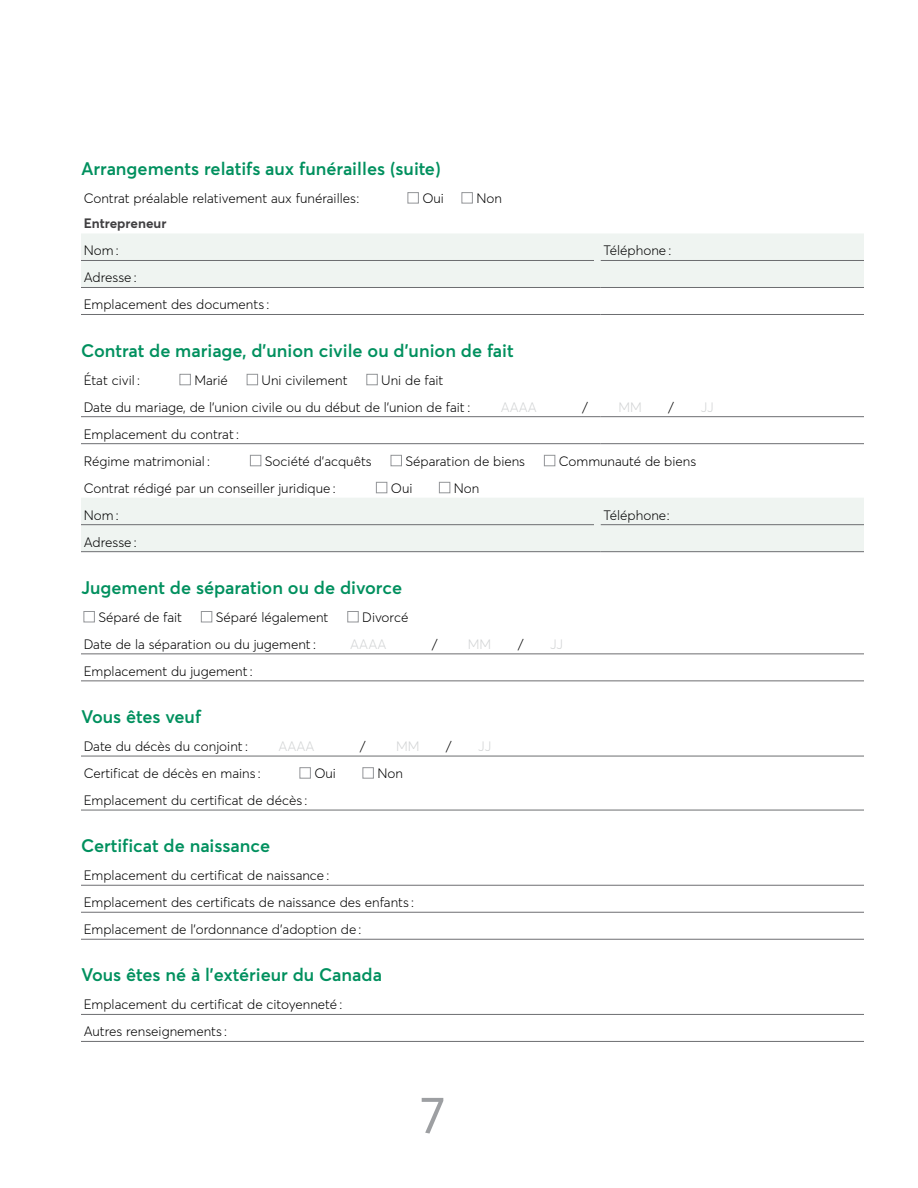
<style>
.page{position:relative;width:918px;height:1188px;background:#fff}
.page>*{position:absolute;margin:0;border:0;box-sizing:border-box;transform-origin:0 0}
.t1{font:51px "Averta";color:#9d9fa2}
.t2{font:600 18px "Averta";color:#00905e}
.t3{font:300 13.5px/27px "Averta";color:#000}
.t4{font:300 13.5px "Averta";color:#d1d3d4}
.t5{font:700 13.5px "Averta";color:#414042}
</style>
<div class="page">
<div style="left:408px;top:192px;width:11px;height:11px;border:1px solid #939598"></div>
<div style="left:462px;top:192px;width:11px;height:11px;border:1px solid #939598"></div>
<hr style="left:81px;top:314px;width:513px;height:1px;background:#6d6e71">
<hr style="left:601px;top:314px;width:263px;height:1px;background:#6d6e71">
<div style="left:81px;top:234px;width:783px;height:54px;background:#eff4f1"></div>
<hr style="left:601px;top:287px;width:263px;height:1px;background:#6d6e71">
<hr style="left:81px;top:416px;width:513px;height:1px;background:#6d6e71">
<hr style="left:601px;top:416px;width:263px;height:1px;background:#6d6e71">
<hr style="left:81px;top:443px;width:513px;height:1px;background:#6d6e71">
<hr style="left:601px;top:443px;width:263px;height:1px;background:#6d6e71">
<div style="left:81px;top:498px;width:783px;height:54px;background:#eff4f1"></div>
<hr style="left:601px;top:551px;width:263px;height:1px;background:#6d6e71">
<div style="left:180px;top:374px;width:11px;height:11px;border:1px solid #939598"></div>
<div style="left:247px;top:374px;width:11px;height:11px;border:1px solid #939598"></div>
<div style="left:367px;top:374px;width:10px;height:11px;border:1px solid #939598"></div>
<div style="left:250px;top:455px;width:11px;height:11px;border:1px solid #939598"></div>
<div style="left:391px;top:455px;width:11px;height:11px;border:1px solid #939598"></div>
<div style="left:544px;top:455px;width:11px;height:11px;border:1px solid #939598"></div>
<div style="left:376px;top:482px;width:11px;height:11px;border:1px solid #939598"></div>
<div style="left:439px;top:482px;width:11px;height:11px;border:1px solid #939598"></div>
<hr style="left:81px;top:654px;width:783px;height:1px;background:#6d6e71">
<hr style="left:81px;top:681px;width:783px;height:1px;background:#6d6e71">
<div style="left:84px;top:611px;width:11px;height:11px;border:1px solid #939598"></div>
<div style="left:201px;top:611px;width:11px;height:11px;border:1px solid #939598"></div>
<div style="left:348px;top:611px;width:10px;height:11px;border:1px solid #939598"></div>
<hr style="left:81px;top:810px;width:783px;height:1px;background:#6d6e71">
<hr style="left:81px;top:756px;width:783px;height:1px;background:#6d6e71">
<div style="left:300px;top:767px;width:11px;height:11px;border:1px solid #939598"></div>
<div style="left:363px;top:767px;width:11px;height:11px;border:1px solid #939598"></div>
<hr style="left:81px;top:885px;width:783px;height:1px;background:#6d6e71">
<hr style="left:81px;top:912px;width:783px;height:1px;background:#6d6e71">
<hr style="left:81px;top:939px;width:783px;height:1px;background:#6d6e71">
<hr style="left:81px;top:1041px;width:783px;height:1px;background:#6d6e71">
<hr style="left:81px;top:1014px;width:783px;height:1px;background:#6d6e71">
<h2 class="t2" style="left:81px;top:157px;width:361px">Arrangements relatifs aux funérailles (suite)</h2>
<p class="t3" style="left:84px;top:185px;width:277px">Contrat préalable relativement aux funérailles :</p>
<p class="t3" style="left:422px;top:185px;width:23px">Oui</p>
<p class="t3" style="left:476px;top:185px;width:27px">Non</p>
<h4 class="t5" style="left:84px;top:214px;width:84px">Entrepreneur</h4>
<p class="t3" style="left:84px;top:237px;width:37px">Nom :</p>
<p class="t3" style="left:603px;top:237px;width:70px">Téléphone :</p>
<p class="t3" style="left:84px;top:264px;width:187px">Adresse :<br>Emplacement des documents :</p>
<h3 class="t2" style="left:81px;top:339px;width:434px">Contrat de mariage, d’union civile ou d’union de fait</h3>
<p class="t3" style="left:84px;top:367px;width:58px">État civil :</p>
<p class="t3" style="left:194px;top:367px;width:35px">Marié</p>
<p class="t3" style="left:262px;top:367px;width:87px">Uni civilement</p>
<p class="t3" style="left:84px;top:367px;width:388px;text-indent:298px">Uni de fait<br>Date du mariage, de l’union civile ou du début de l’union de fait :</p>
<p class="t4" style="left:501px;top:399px;width:38px">AAAA</p>
<p class="t3" style="left:583px;top:393px;width:7px">/</p>
<p class="t4" style="left:619px;top:399px;width:25px">MM</p>
<p class="t3" style="left:669px;top:393px;width:7px">/</p>
<p class="t4" style="left:701px;top:399px;width:14px">JJ</p>
<p class="t3" style="left:84px;top:420px;width:157px">Emplacement du contrat :<br>Régime matrimonial :</p>
<p class="t3" style="left:265px;top:448px;width:108px">Société d’acquêts</p>
<p class="t3" style="left:405px;top:448px;width:121px">Séparation de biens</p>
<p class="t3" style="left:559px;top:448px;width:139px">Communauté de biens</p>
<p class="t3" style="left:84px;top:475px;width:254px">Contrat rédigé par un conseiller juridique :</p>
<p class="t3" style="left:391px;top:475px;width:23px">Oui</p>
<p class="t3" style="left:454px;top:475px;width:27px">Non</p>
<p class="t3" style="left:84px;top:501px;width:37px">Nom :</p>
<p class="t3" style="left:603px;top:501px;width:68px">Téléphone :</p>
<p class="t3" style="left:84px;top:528px;width:55px">Adresse :</p>
<h3 class="t2" style="left:81px;top:576px;width:323px">Jugement de séparation ou de divorce</h3>
<p class="t3" style="left:98px;top:604px;width:85px">Séparé de fait</p>
<p class="t3" style="left:216px;top:604px;width:114px">Séparé légalement</p>
<p class="t3" style="left:362px;top:604px;width:48px">Divorcé</p>
<p class="t3" style="left:84px;top:631px;width:234px">Date de la séparation ou du jugement :</p>
<p class="t4" style="left:350px;top:636px;width:38px">AAAA</p>
<p class="t3" style="left:432px;top:631px;width:7px">/</p>
<p class="t4" style="left:468px;top:636px;width:25px">MM</p>
<p class="t3" style="left:518px;top:631px;width:7px">/</p>
<p class="t4" style="left:550px;top:636px;width:14px">JJ</p>
<p class="t3" style="left:84px;top:658px;width:171px">Emplacement du jugement :</p>
<h3 class="t2" style="left:81px;top:705px;width:122px">Vous êtes veuf</h3>
<p class="t3" style="left:84px;top:733px;width:166px">Date du décès du conjoint :</p>
<p class="t4" style="left:279px;top:738px;width:38px">AAAA</p>
<p class="t3" style="left:360px;top:733px;width:7px">/</p>
<p class="t4" style="left:396px;top:738px;width:25px">MM</p>
<p class="t3" style="left:446px;top:733px;width:7px">/</p>
<p class="t4" style="left:478px;top:738px;width:14px">JJ</p>
<p class="t3" style="left:84px;top:760px;width:179px">Certificat de décès en mains :</p>
<p class="t3" style="left:314px;top:760px;width:23px">Oui</p>
<p class="t3" style="left:377px;top:760px;width:27px">Non</p>
<p class="t3" style="left:84px;top:787px;width:225px">Emplacement du certificat de décès :</p>
<h3 class="t2" style="left:81px;top:835px;width:191px">Certificat de naissance</h3>
<p class="t3" style="left:84px;top:862px;width:332px">Emplacement du certificat de naissance :<br>Emplacement des certificats de naissance des enfants :<br>Emplacement de l’ordonnance d’adoption de :</p>
<h3 class="t2" style="left:81px;top:964px;width:302px">Vous êtes né à l’extérieur du Canada</h3>
<p class="t3" style="left:84px;top:991px;width:260px">Emplacement du certificat de citoyenneté :<br>Autres renseignements :</p>
<h1 class="t1" style="left:420px;top:1083px;width:27px">7</h1>
</div>
